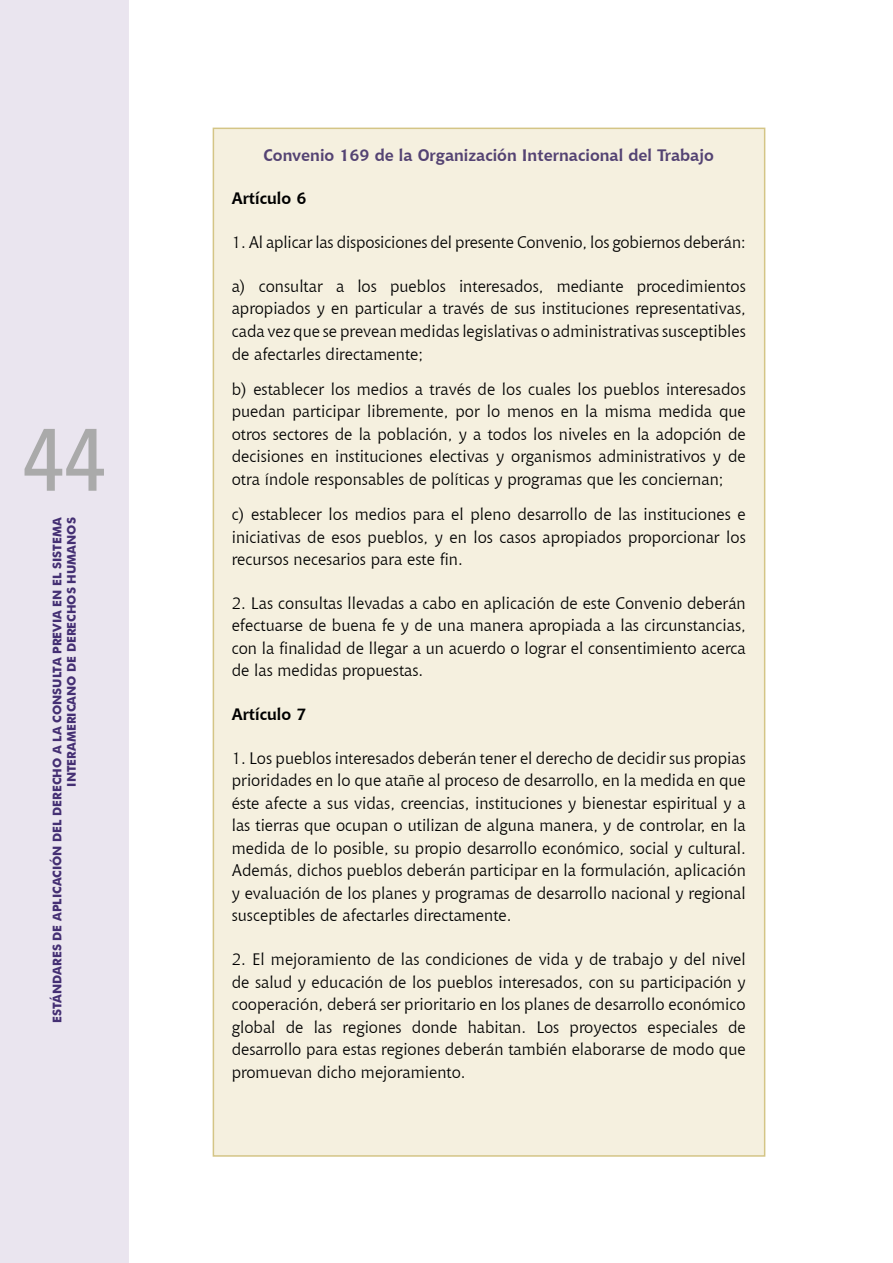
<style>
.page{position:relative;width:893px;height:1263px;background:#fff}
.page>*{position:absolute;margin:0;border:0;box-sizing:border-box;transform-origin:0 0}
.t1{font:500 condensed 90px "Univers";color:#aaa}
.t2{font:16.5px/22.5px "Chianti BT";color:#000;text-align:justify}
.t3{font:700 16.5px "Chianti BT";color:#544373}
.t4{font:700 16.5px "Chianti BT";color:#000}
.t5{font:700 12px/14.4px "Futura BT";color:#442f73;text-align:right}
</style>
<div class="page">
<div style="left:0;top:0;width:129px;height:1263px;background:#eae5ef"></div>
<div style="left:213px;top:128px;width:552px;height:1029px;background:#f5f0df;border:2px solid #d4c586"></div>
<h1 class="t1" style="left:23px;top:407px;width:85px">44</h1>
<p class="t5" style="left:50px;top:1023px;width:507px;rotate:-90deg">ESTÁNDARES DE APLICACIÓN DEL DERECHO A LA CONSULTA PREVIA EN EL SISTEMA<br>INTERAMERICANO DE DERECHOS HUMANOS</p>
<p class="t3" style="left:264px;top:143px;width:452px">Convenio 169 de la Organización Internacional del Trabajo</p>
<p class="t4" style="left:232px;top:187px;width:76px">Artículo 6</p>
<p class="t2" style="left:232px;top:231px;width:516px">1. Al aplicar las disposiciones del presente Convenio, los gobiernos deberán:</p>
<p class="t2" style="left:232px;top:274px;width:516px">a) consultar a los pueblos interesados, mediante procedimientos apropiados y en particular a través de sus instituciones representativas, cada vez que se prevean medidas legislativas o administrativas susceptibles de afectarles directamente;</p>
<p class="t2" style="left:232px;top:377px;width:516px">b) establecer los medios a través de los cuales los pueblos interesados puedan participar libremente, por lo menos en la misma medida que otros sectores de la población, y a todos los niveles en la adopción de decisiones en instituciones electivas y organismos administrativos y de otra índole responsables de políticas y programas que les conciernan;</p>
<p class="t2" style="left:232px;top:502px;width:516px">c) establecer los medios para el pleno desarrollo de las instituciones e iniciativas de esos pueblos, y en los casos apropiados proporcionar los recursos necesarios para este fin.</p>
<p class="t2" style="left:232px;top:591px;width:516px">2. Las consultas llevadas a cabo en aplicación de este Convenio deberán efectuarse de buena fe y de una manera apropiada a las circunstancias, con la finalidad de llegar a un acuerdo o lograr el consentimiento acerca de las medidas propuestas.</p>
<p class="t4" style="left:232px;top:703px;width:76px">Artículo 7</p>
<p class="t2" style="left:232px;top:746px;width:516px">1. Los pueblos interesados deberán tener el derecho de decidir sus propias prioridades en lo que atañe al proceso de desarrollo, en la medida en que éste afecte a sus vidas, creencias, instituciones y bienestar espiritual y a las tierras que ocupan o utilizan de alguna manera, y de controlar, en la medida de lo posible, su propio desarrollo económico, social y cultural.<br>Además, dichos pueblos deberán participar en la formulación, aplicación y evaluación de los planes y programas de desarrollo nacional y regional susceptibles de afectarles directamente.</p>
<p class="t2" style="left:232px;top:947px;width:516px">2. El mejoramiento de las condiciones de vida y de trabajo y del nivel de salud y educación de los pueblos interesados, con su participación y cooperación, deberá ser prioritario en los planes de desarrollo económico global de las regiones donde habitan. Los proyectos especiales de desarrollo para estas regiones deberán también elaborarse de modo que promuevan dicho mejoramiento.</p>
</div>
